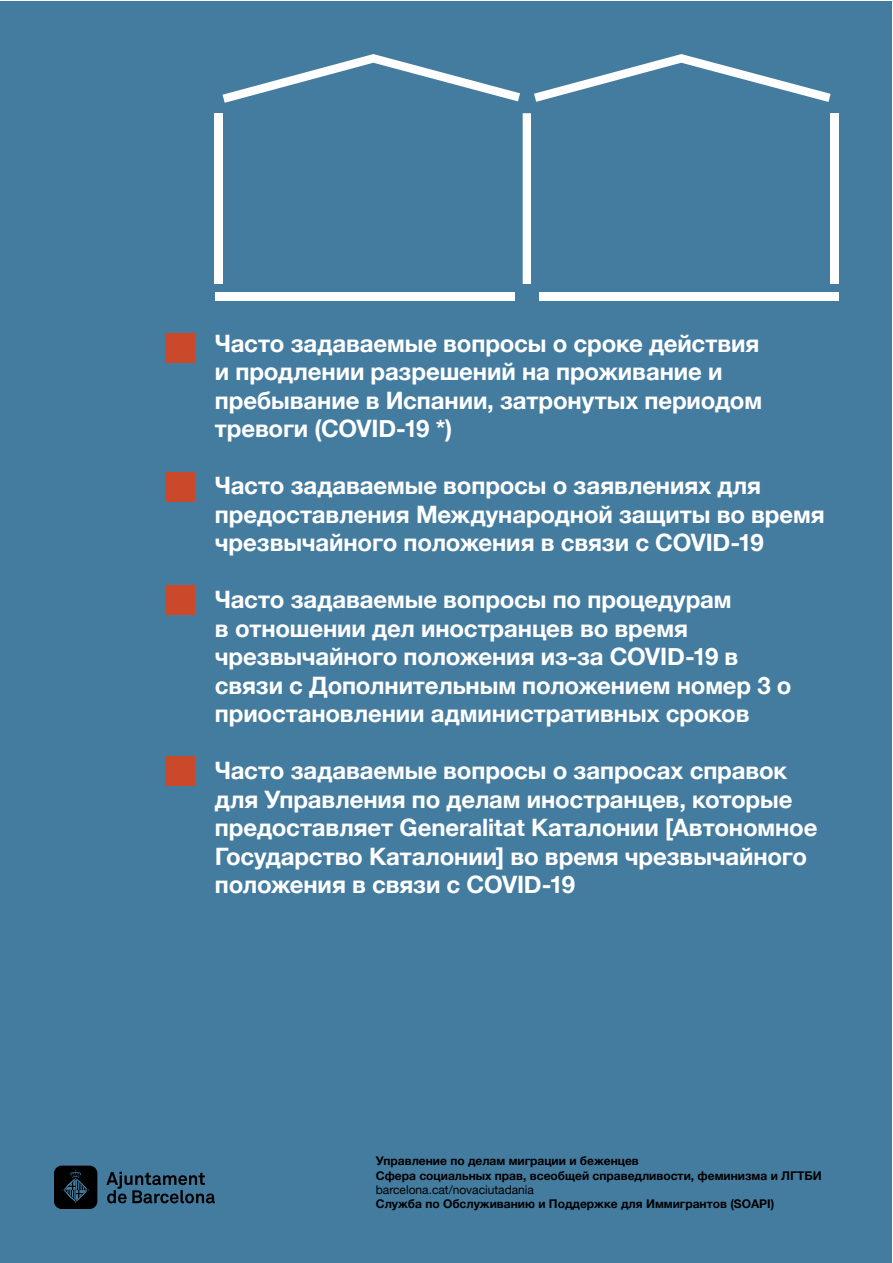
<style>
.page{position:relative;width:893px;height:1263px;background:#fff}
.page>*{position:absolute;margin:0;border:0;box-sizing:border-box;transform-origin:0 0}
.t1{font:700 24px/28.5px "Helvetica Neue";letter-spacing:-.005em;color:#fff}
.t2{font:700 12px/14.4px "Helvetica Neue";color:#000}
.t3{font:12px "Helvetica Neue";color:#000}
</style>
<div class="page">
<div style="left:1px;top:1px;width:891px;height:1261px;background:#447ca0"></div>
<div style="left:215px;top:292px;width:299px;height:9px;background:#fff"></div>
<div style="left:539px;top:292px;width:300px;height:9px;background:#fff"></div>
<svg style="left:223px;top:54px;width:297px;height:49px"></svg>
<svg style="left:534px;top:54px;width:297px;height:48px"></svg>
<div style="left:215px;top:113px;width:8px;height:171px;background:#fff"></div>
<div style="left:831px;top:113px;width:8px;height:171px;background:#fff"></div>
<svg style="left:523px;top:113px;width:8px;height:171px"></svg>
<svg style="left:106px;top:1172px;width:109px;height:31px"></svg>
<div style="left:54px;top:1165px;width:43px;height:44px;background:#000;border-radius:8px"></div>
<svg style="left:62px;top:1170px;width:27px;height:33px"></svg>
<div style="left:165px;top:333px;width:29px;height:29px;background:#cb492b"></div>
<div style="left:165px;top:472px;width:29px;height:30px;background:#cb492b"></div>
<div style="left:165px;top:585px;width:29px;height:29px;background:#cb492b"></div>
<div style="left:165px;top:756px;width:29px;height:30px;background:#cb492b"></div>
<p class="t1" style="left:215px;top:330px;width:549px">Часто задаваемые вопросы о сроке действия и продлении разрешений на проживание и пребывание в Испании, затронутых периодом тревоги (COVID-19 *)</p>
<p class="t1" style="left:215px;top:472px;width:611px">Часто задаваемые вопросы о заявлениях для предоставления Международной защиты во время чрезвычайного положения в связи с COVID-19</p>
<p class="t1" style="left:215px;top:586px;width:578px">Часто задаваемые вопросы по процедурам<br>в отношении дел иностранцев во время чрезвычайного положения из-за COVID-19 в связи с Дополнительным положением номер 3 о приостановлении административных сроков</p>
<p class="t1" style="left:215px;top:757px;width:604px">Часто задаваемые вопросы о запросах справок для Управления по делам иностранцев, которые предоставляет Generalitat Каталонии [Автономное Государство Каталонии] во время чрезвычайного положения в связи с COVID-19</p>
<p class="t2" style="left:376px;top:1154px;width:447px">Управление по делам миграции и беженцев<br>Сфера социальных прав, всеобщей справедливости, феминизма и ЛГТБИ</p>
<p class="t3" style="left:376px;top:1181px;width:160px">barcelona.cat/novaciutadania</p>
<p class="t2" style="left:376px;top:1197px;width:400px">Служба по Обслуживанию и Поддержке для Иммигрантов (SOAPI)</p>
</div>
